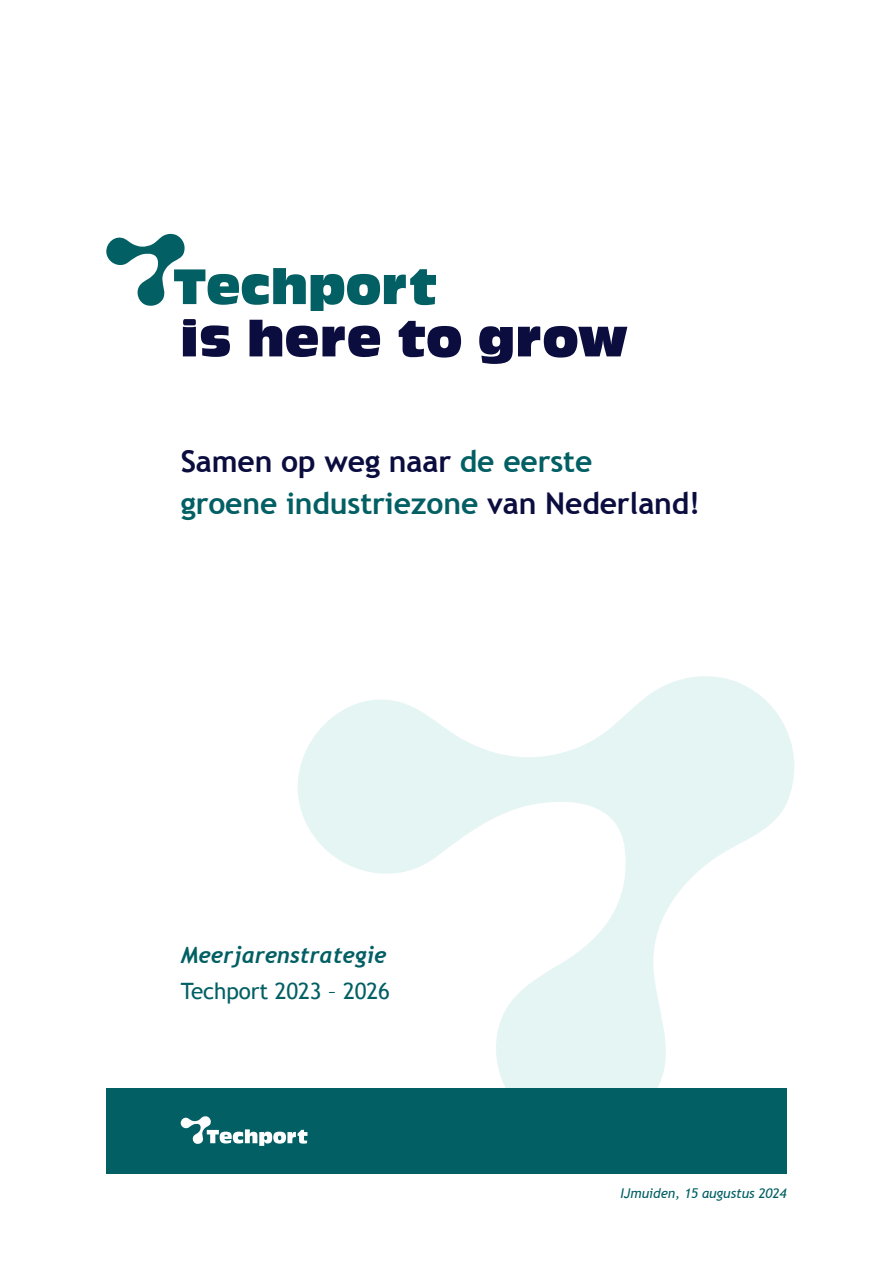
<style>
.page{position:relative;width:893px;height:1263px;background:#fff}
.page>*{position:absolute;margin:0;border:0;box-sizing:border-box;transform-origin:0 0}
.t1{font:52.5px "Olive MN Compact";color:#0b0d3f}
.t2{font:700 30px/42px "Trebuchet MS";letter-spacing:-.005em;color:#0b0d3f}
.t3{font:italic 700 22.5px "Trebuchet";letter-spacing:-.005em;color:#025f63}
.t4{font:22.5px "Trebuchet MS";letter-spacing:-.005em;color:#025f63}
.t5{font:italic 13.5px "Trebuchet MS";letter-spacing:-.005em;color:#025f63}
.s1{color:#025f63}
</style>
<div class="page">
<svg style="left:298px;top:676px;width:496px;height:413px"></svg>
<div style="left:106px;top:1089px;width:681px;height:85px;background:#025f63"></div>
<svg style="left:181px;top:1116px;width:126px;height:30px"></svg>
<svg style="left:106px;top:233px;width:330px;height:78px"></svg>
<h1 class="t1" style="left:180px;top:306px;width:451px">is here to grow</h1>
<p class="t2" style="left:181px;top:440px;width:521px">Samen op weg naar <span class="s1">de eerste<br>groene industriezone</span> van Nederland!</p>
<p class="t3" style="left:181px;top:941px;width:207px">Meerjarenstrategie</p>
<p class="t4" style="left:181px;top:978px;width:210px">Techport 2023 – 2026</p>
<p class="t5" style="left:620px;top:1185px;width:168px">IJmuiden, 15 augustus 2024</p>
</div>
